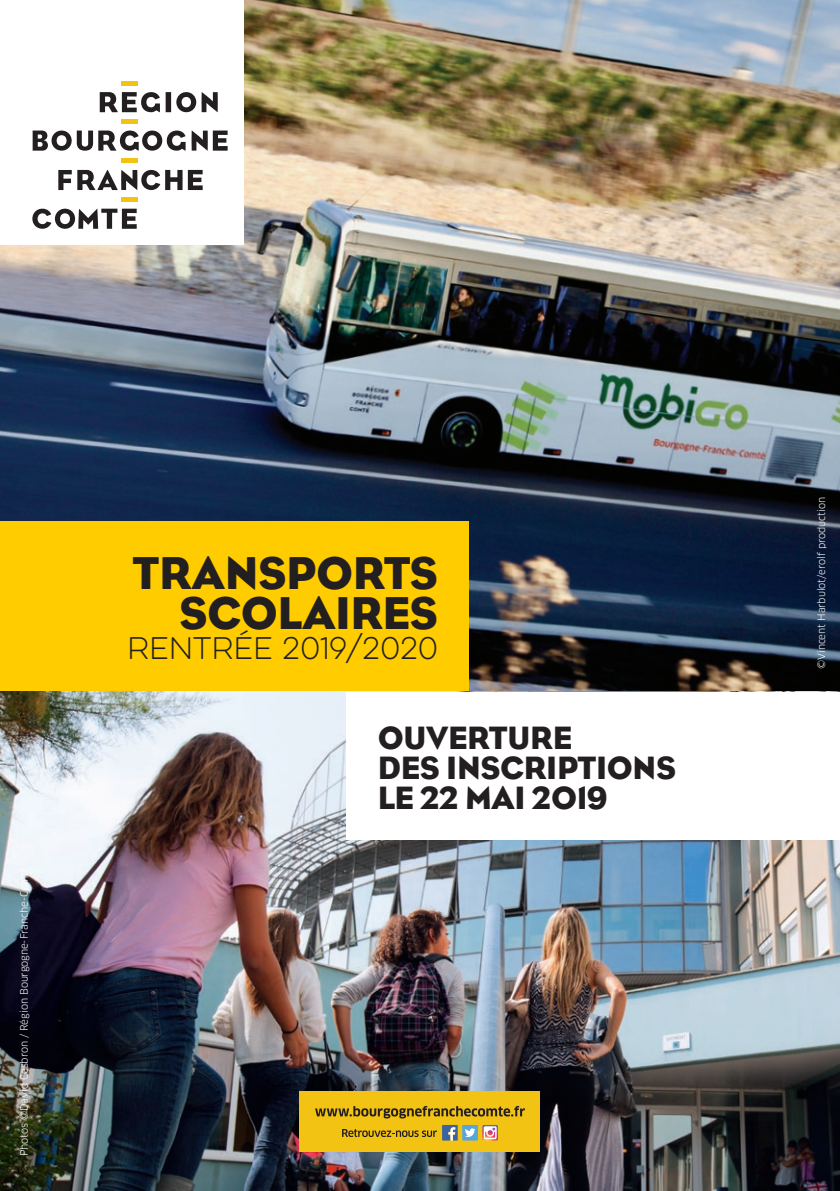
<style>
.page{position:relative;width:840px;height:1191px;background:#fff}
.page>*{position:absolute;margin:0;border:0;box-sizing:border-box;transform-origin:0 0}
.t1{font:47px/40px "Eagle";letter-spacing:-.01em;color:#231f20;text-align:right}
.t2{font:33px "Eagle";letter-spacing:-.01em;color:#231f20}
.t3{font:100 28px "Eveleth Clean";letter-spacing:-.01em;color:#231f20}
.t4{font:10px "Clan Pro";letter-spacing:-.01em;color:#fff}
</style>
<div class="page">
<img style="left:0;top:0;width:839px;height:1191px">
<div style="left:0;top:522px;width:468px;height:170px;background:#fc0"></div>
<div style="left:0;top:0;width:244px;height:245px;background:#fff"></div>
<div style="left:165px;top:92px;width:6px;height:20px;background:#231f20"></div>
<svg style="left:176px;top:92px;width:42px;height:20px"></svg>
<svg style="left:58px;top:170px;width:124px;height:20px"></svg>
<svg style="left:33px;top:131px;width:152px;height:20px"></svg>
<svg style="left:32px;top:209px;width:105px;height:20px"></svg>
<svg style="left:100px;top:92px;width:60px;height:20px"></svg>
<svg style="left:188px;top:170px;width:14px;height:20px"></svg>
<svg style="left:191px;top:130px;width:36px;height:21px"></svg>
<hr style="left:121px;top:197px;width:16px;height:4px;background:#f3c314">
<hr style="left:121px;top:158px;width:16px;height:4px;background:#f3c314">
<div style="left:121px;top:119px;width:16px;height:5px;background:#f3c314"></div>
<hr style="left:121px;top:81px;width:16px;height:4px;background:#f3c314">
<div style="left:346px;top:692px;width:493px;height:147px;background:#fff"></div>
<div style="left:299px;top:1091px;width:241px;height:60px;background:#f3c314"></div>
<svg style="left:315px;top:1106px;width:209px;height:12px"></svg>
<svg style="left:342px;top:1129px;width:94px;height:8px"></svg>
<svg style="left:442px;top:1125px;width:15px;height:15px"></svg>
<div style="left:462px;top:1125px;width:15px;height:15px;background:#54a6dc"></div>
<svg style="left:465px;top:1128px;width:10px;height:9px"></svg>
<svg style="left:482px;top:1125px;width:15px;height:15px"></svg>
<p class="t4" style="left:18px;top:1156px;width:291px;rotate:-90deg">Photos ©David Cesbron / Région Bourgogne-Franche-Comté</p>
<p class="t1" style="left:132px;top:553px;width:307px">TRANSPORTS<br>SCOLAIRES</p>
<p class="t3" style="left:127px;top:629px;width:312px">RENTRÉE 2019/2020</p>
<p class="t2" style="left:377px;top:719px;width:196px">OUVERTURE</p>
<p class="t2" style="left:377px;top:749px;width:300px">DES INSCRIPTIONS</p>
<p class="t2" style="left:377px;top:779px;width:231px">LE 22 MAI 2O19</p>
<p class="t4" style="left:815px;top:669px;width:174px;rotate:-90deg">©Vincent Harbulot/erolf production</p>
</div>
